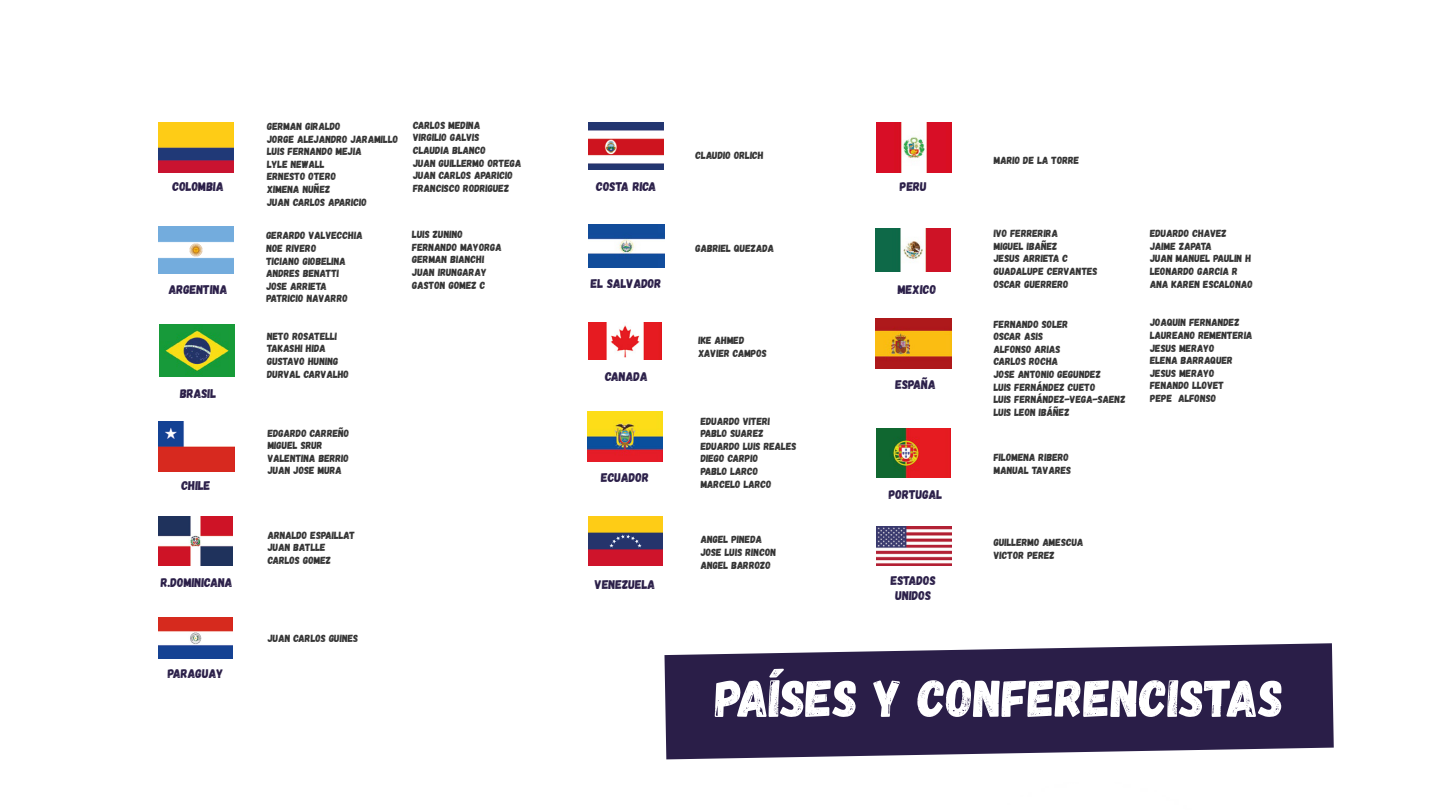
<style>
.page{position:relative;width:1440px;height:810px;background:#fff}
.page>*{position:absolute;margin:0;border:0;box-sizing:border-box;transform-origin:0 0}
.t1{font:52.5px "Gagalin";color:#fff}
.t2{font:12.75px/15.3px "Gagalin";color:#2a1e48;text-align:center}
.t3{font:10.5px/12.6px "Gagalin";color:#343434}
</style>
<div class="page">
<svg style="left:664px;top:643px;width:670px;height:116px;background:#40355b"></svg>
<img style="left:158px;top:226px;width:76px;height:48px">
<img style="left:159px;top:324px;width:75px;height:53px">
<img style="left:588px;top:123px;width:76px;height:46px">
<img style="left:588px;top:224px;width:76px;height:43px">
<img style="left:589px;top:323px;width:73px;height:36px">
<img style="left:159px;top:421px;width:76px;height:51px">
<img style="left:588px;top:412px;width:75px;height:49px">
<img style="left:876px;top:123px;width:75px;height:50px">
<img style="left:876px;top:228px;width:75px;height:43px">
<img style="left:875px;top:318px;width:76px;height:50px">
<img style="left:876px;top:428px;width:75px;height:50px">
<img style="left:158px;top:516px;width:75px;height:50px">
<img style="left:588px;top:517px;width:74px;height:49px">
<img style="left:876px;top:526px;width:75px;height:40px">
<img style="left:159px;top:618px;width:74px;height:40px">
<img style="left:158px;top:123px;width:76px;height:50px">
<p class="t3" style="left:267px;top:120px;width:133px">GERMAN GIRALDO<br>JORGE ALEJANDRO JARAMILLO<br>LUIS FERNANDO MEJIA<br>LYLE NEWALL<br>ERNESTO OTERO<br>XIMENA NUÑEZ<br>JUAN CARLOS APARICIO</p>
<p class="t3" style="left:413px;top:119px;width:110px">CARLOS MEDINA<br>VIRGILIO GALVIS<br>CLAUDIA BLANCO<br>JUAN GUILLERMO ORTEGA<br>JUAN CARLOS APARICIO<br>FRANCISCO RODRIGUEZ</p>
<p class="t3" style="left:266px;top:230px;width:98px">GERARDO VALVECCHIA<br>NOE RIVERO<br>TICIANO GIOBELINA<br>ANDRES BENATTI<br>JOSE ARRIETA<br>PATRICIO NAVARRO</p>
<p class="t3" style="left:412px;top:228px;width:91px">LUIS ZUNINO<br>FERNANDO MAYORGA<br>GERMAN BIANCHI<br>JUAN IRUNGARAY<br>GASTON GOMEZ C</p>
<p class="t3" style="left:696px;top:149px;width:70px">CLAUDIO ORLICH</p>
<p class="t2" style="left:172px;top:179px;width:53px">COLOMBIA</p>
<p class="t2" style="left:596px;top:179px;width:62px">COSTA RICA</p>
<p class="t2" style="left:900px;top:179px;width:28px">PERU</p>
<p class="t3" style="left:696px;top:242px;width:80px">GABRIEL QUEZADA</p>
<p class="t2" style="left:591px;top:276px;width:72px">EL SALVADOR</p>
<p class="t2" style="left:898px;top:282px;width:40px">MEXICO</p>
<p class="t2" style="left:169px;top:282px;width:60px">ARGENTINA</p>
<p class="t2" style="left:180px;top:386px;width:38px">BRASIL</p>
<p class="t2" style="left:181px;top:478px;width:31px">CHILE</p>
<p class="t3" style="left:267px;top:330px;width:83px">NETO ROSATELLI<br>TAKASHI HIDA<br>GUSTAVO HUNING<br>DURVAL CARVALHO</p>
<p class="t2" style="left:605px;top:369px;width:44px">CANADA</p>
<p class="t3" style="left:699px;top:334px;width:70px">IKE AHMED<br>XAVIER CAMPOS</p>
<p class="t3" style="left:268px;top:427px;width:83px">EDGARDO CARREÑO<br>MIGUEL SRUR<br>VALENTINA BERRIO<br>JUAN JOSE MURA</p>
<p class="t3" style="left:701px;top:415px;width:97px">EDUARDO VITERI<br>PABLO SUAREZ<br>EDUARDO LUIS REALES<br>DIEGO CARPIO<br>PABLO LARCO<br>MARCELO LARCO</p>
<p class="t2" style="left:601px;top:470px;width:49px">ECUADOR</p>
<p class="t2" style="left:895px;top:377px;width:42px">ESPAÑA</p>
<p class="t2" style="left:889px;top:487px;width:55px">PORTUGAL</p>
<p class="t3" style="left:994px;top:154px;width:87px">MARIO DE LA TORRE</p>
<p class="t3" style="left:994px;top:227px;width:105px">IVO FERRERIRA<br>MIGUEL IBAÑEZ<br>JESUS ARRIETA C<br>GUADALUPE CERVANTES<br>OSCAR GUERRERO</p>
<p class="t3" style="left:994px;top:318px;width:133px">FERNANDO SOLER<br>OSCAR ASIS<br>ALFONSO ARIAS<br>CARLOS ROCHA<br>JOSE ANTONIO GEGUNDEZ<br>LUIS FERNÁNDEZ CUETO<br>LUIS FERNÁNDEZ-VEGA-SAENZ<br>LUIS LEON IBÁÑEZ</p>
<p class="t3" style="left:994px;top:452px;width:79px">FILOMENA RIBERO<br>MANUAL TAVARES</p>
<p class="t2" style="left:161px;top:575px;width:73px">R.DOMINICANA</p>
<p class="t3" style="left:268px;top:529px;width:89px">ARNALDO ESPAILLAT<br>JUAN BATLLE<br>CARLOS GOMEZ</p>
<p class="t3" style="left:701px;top:533px;width:77px">ANGEL PINEDA<br>JOSE LUIS RINCON<br>ANGEL BARROZO</p>
<p class="t3" style="left:994px;top:536px;width:91px">GUILLERMO AMESCUA<br>VICTOR PEREZ</p>
<p class="t3" style="left:268px;top:632px;width:92px">JUAN CARLOS GUINES</p>
<p class="t2" style="left:595px;top:577px;width:62px">VENEZUELA</p>
<p class="t2" style="left:891px;top:573px;width:47px">ESTADOS<br>UNIDOS</p>
<p class="t3" style="left:1150px;top:227px;width:104px">EDUARDO CHAVEZ<br>JAIME ZAPATA<br>JUAN MANUEL PAULIN H<br>LEONARDO GARCIA R<br>ANA KAREN ESCALONAO</p>
<p class="t3" style="left:1150px;top:316px;width:104px">JOAQUIN FERNANDEZ<br>LAUREANO REMENTERIA<br>JESUS MERAYO<br>ELENA BARRAQUER<br>JESUS MERAYO<br>FENANDO LLOVET<br>PEPE ALFONSO</p>
<p class="t2" style="left:168px;top:666px;width:57px">PARAGUAY</p>
<h1 class="t1" style="left:715px;top:666px;width:570px">PAÍSES Y CONFERENCISTAS</h1>
</div>
